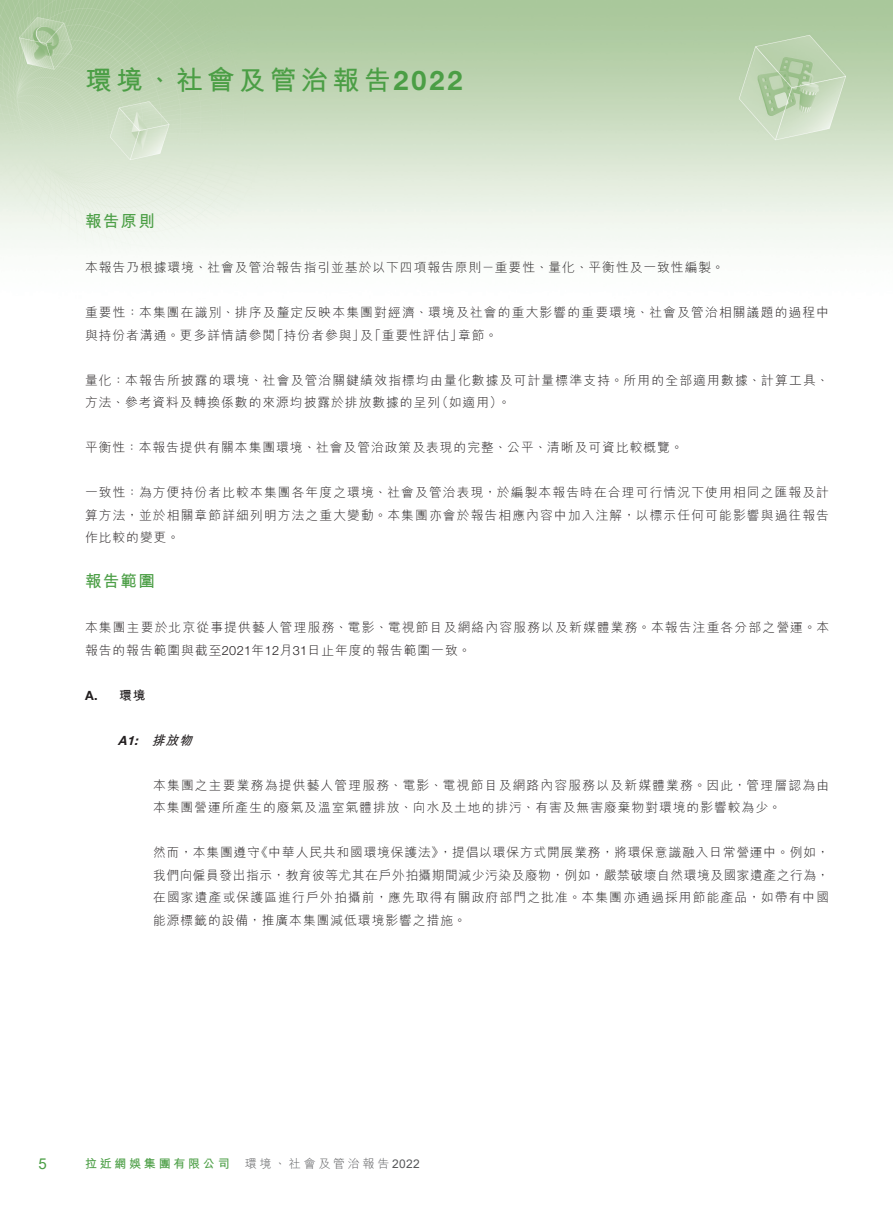
<style>
.page{position:relative;width:893px;height:1212px;background:#fff}
.page>*{position:absolute;margin:0;border:0;box-sizing:border-box;transform-origin:0 0}
.t1{font:700 27px "M Hei HK";letter-spacing:.16em;color:#4b9e45}
.t2{font:700 16.5px "M Hei HK";letter-spacing:.08em;color:#4b9e45}
.t3{font:15px "Arial";color:#4b9e45}
.t4{font:300 12.75px/22.5px "M Hei HK";letter-spacing:.08em;color:#231f20}
.t5{font:italic 700 12.75px "M Hei HK";color:#231f20}
.t6{font:italic 700 12.75px "Helvetica Neue LT Std";color:#231f20}
.t7{font:700 12.75px "M Hei HK";color:#231f20}
.t8{font:700 12.75px "Helvetica Neue LT Std";color:#231f20}
.t9{font:300 12px "M Hei HK";letter-spacing:.23em;color:#57585a}
.t10{font:700 12px "M Hei HK";letter-spacing:.23em;color:#4b9e45}
.s1{font-family:"Helvetica Neue LT Std"}
.s2{font-family:"Arial";font-weight:400}
</style>
<div class="page">
<img style="left:0;top:0;width:893px;height:249px">
<h1 class="t1" style="left:85px;top:61px;width:379px">環境、社會及管治報告<span class="s1">2022</span></h1>
<p class="t2" style="left:85px;top:209px;width:71px">報告原則</p>
<p class="t4" style="left:85px;top:256px;width:641px">本報告乃根據環境、社會及管治報告指引並基於以下四項報告原則－重要性、量化、平衡性及一致性編製。</p>
<p class="t4" style="left:458px;top:301px;width:373px;text-indent:-373px">重要性：本集團在識別、排序及釐定反映本集團對經濟、環境及社會的重大影響的重要環境、社會及管治相關議題的過程中章節。</p>
<p class="t4" style="left:85px;top:324px;width:192px">與持份者溝通。更多詳情請參閱</p>
<p class="t4" style="left:498px;top:369px;width:333px;text-indent:-413px">量化：本報告所披露的環境、社會及管治關鍵績效指標均由量化數據及可計量標準支持。所用的全部適用數據、計算工具、。</p>
<p class="t4" style="left:271px;top:324px;width:193px">「持份者參與」「重要性評估」</p>
<p class="t4" style="left:360px;top:324px;width:14px">及</p>
<p class="t4" style="left:85px;top:391px;width:357px">方法、參考資料及轉換係數的來源均披露於排放數據的呈列</p>
<p class="t4" style="left:85px;top:436px;width:600px">平衡性：本報告提供有關本集團環境、社會及管治政策及表現的完整、公平、清晰及可資比較概覽。</p>
<p class="t4" style="left:85px;top:481px;width:745px;text-align:justify">一致性：為方便持份者比較本集團各年度之環境、社會及管治表現，於編製本報告時在合理可行情況下使用相同之匯報及計算方法，並於相關章節詳細列明方法之重大變動。本集團亦會於報告相應內容中加入注解，以標示任何可能影響與過往報告作比較的變更。</p>
<p class="t2" style="left:85px;top:569px;width:71px">報告範圍</p>
<p class="t4" style="left:85px;top:616px;width:746px">本集團主要於北京從事提供藝人管理服務、電影、電視節目及網絡內容服務以及新媒體業務。本報告注重各分部之營運。本報告的報告範圍與截至<span class="s1">2021</span>年<span class="s1">12</span>月<span class="s1">31</span>日止年度的報告範圍一致。</p>
<p class="t7" style="left:119px;top:686px;width:28px">環境</p>
<p class="t4" style="left:436px;top:391px;width:68px">（如適用(</p>
<p class="t8" style="left:85px;top:687px;width:14px">A.</p>
<p class="t6" style="left:118px;top:732px;width:14px">A</p>
<p class="t6" style="left:127px;top:732px;width:17px">1:</p>
<p class="t5" style="left:152px;top:731px;width:46px">排放物</p>
<p class="t4" style="left:153px;top:774px;width:678px">本集團之主要業務為提供藝人管理服務、電影、電視節目及網路內容服務以及新媒體業務。因此，管理層認為由本集團營運所產生的廢氣及溫室氣體排放、向水及土地的排污、有害及無害廢棄物對環境的影響較為少。</p>
<p class="t4" style="left:439px;top:841px;width:392px">，提倡以環保方式開展業務，將環保意識融入日常營運中。例如，</p>
<p class="t4" style="left:255px;top:841px;width:190px">《中華人民共和國環境保護法》</p>
<p class="t4" style="left:153px;top:841px;width:678px">然而，本集團遵守<br>我們向僱員發出指示，教育彼等尤其在戶外拍攝期間減少污染及廢物，例如，嚴禁破壞自然環境及國家遺產之行為，在國家遺產或保護區進行戶外拍攝前，應先取得有關政府部門之批准。本集團亦通過採用節能產品，如帶有中國能源標籤的設備，推廣本集團減低環境影響之措施。</p>
<p class="t3" style="left:38px;top:1153px;width:10px">5</p>
<p class="t10" style="left:85px;top:1155px;width:146px">拉近網娛集團有限公司</p>
<p class="t9" style="left:245px;top:1158px;width:177px">環境、社會及管治報告<span class="s2">2022</span></p>
</div>
